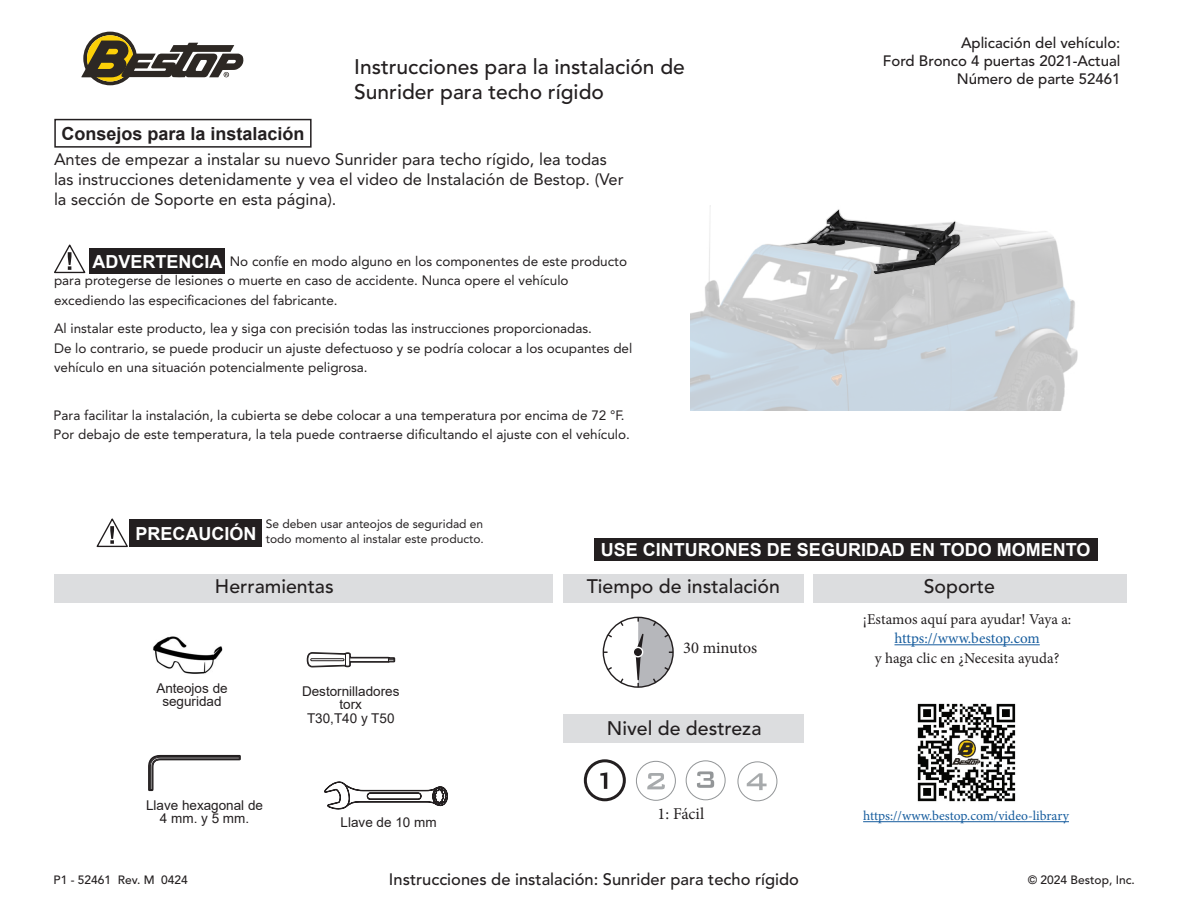
<style>
.page{position:relative;width:1188px;height:918px;background:#fff}
.page>*{position:absolute;margin:0;border:0;box-sizing:border-box;transform-origin:0 0}
.t1{font:500 21px/25.2px "Avenir LT Std";color:#231f20}
.t2{font:500 19.5px "Avenir LT Std";color:#231f20}
.t3{font:700 18px "Arial";color:#fff}
.t4{font:700 18px "Arial";color:#231f20}
.t5{font:16.5px/19.8px "Avenir LT Std";color:#231f20}
.t6{font:500 16.5px "Avenir LT Std";color:#231f20}
.t7{font:16.5px "Minion Pro";color:#231f20}
.t8{font:15px/19.5px "Minion Pro";color:#231f20;text-align:center}
.t9{font:500 15px/18px "Avenir LT Std";color:#231f20;text-align:right}
.t10{font:13.5px/19.5px "Avenir LT Std";color:#231f20}
.t11{font:13.5px/13.5px "Arial";color:#231f20;text-align:center}
.t12{font:13.5px "Minion Pro";color:#175d9e}
.t13{font:12px/14.4px "Avenir LT Std";color:#231f20}
.t14{font:500 12px "Avenir LT Std";color:#231f20}
.s1{color:#175d9e}
</style>
<div class="page">
<svg style="left:81px;top:32px;width:163px;height:53px"></svg>
<svg style="left:96px;top:518px;width:32px;height:30px"></svg>
<svg style="left:54px;top:244px;width:32px;height:30px"></svg>
<div style="left:55px;top:574px;width:498px;height:29px;background:#dcdddf"></div>
<div style="left:563px;top:714px;width:240px;height:29px;background:#dcdddf"></div>
<div style="left:563px;top:574px;width:240px;height:29px;background:#dcdddf"></div>
<div style="left:584px;top:759px;width:42px;height:42px;border:3px solid #231f20;border-radius:50%"></div>
<svg style="left:600px;top:772px;width:7px;height:17px"></svg>
<div style="left:636px;top:761px;width:40px;height:40px;border:1px solid #939698;border-radius:50%"></div>
<svg style="left:647px;top:773px;width:18px;height:16px"></svg>
<div style="left:737px;top:761px;width:40px;height:40px;border:1px solid #939698;border-radius:50%"></div>
<svg style="left:747px;top:773px;width:20px;height:17px"></svg>
<div style="left:686px;top:760px;width:40px;height:40px;border:1px solid #939698;border-radius:50%"></div>
<svg style="left:697px;top:771px;width:17px;height:17px"></svg>
<svg style="left:602px;top:616px;width:72px;height:72px"></svg>
<div style="left:633px;top:647px;width:10px;height:10px;background:#201c1d;border-radius:50%"></div>
<div style="left:633px;top:647px;width:10px;height:10px;border:1px solid #fff;border-radius:50%"></div>
<svg style="left:690px;top:205px;width:388px;height:206px"></svg>
<svg style="left:306px;top:652px;width:90px;height:15px"></svg>
<div style="left:310px;top:658px;width:34px;height:3px;border:1px solid #231f20"></div>
<div style="left:813px;top:574px;width:314px;height:29px;background:#dcdddf"></div>
<img style="left:917px;top:703px;width:99px;height:99px">
<hr style="left:895px;top:644px;width:145px;height:1px;background:#175d9e">
<hr style="left:863px;top:821px;width:206px;height:1px;background:#175d9e">
<img style="left:153px;top:636px;width:70px;height:38px">
<svg style="left:148px;top:754px;width:93px;height:38px"></svg>
<svg style="left:324px;top:782px;width:124px;height:27px"></svg>
<div style="left:594px;top:538px;width:503px;height:23px;background:#231f20"></div>
<div style="left:130px;top:519px;width:132px;height:28px;background:#231f20"></div>
<div style="left:89px;top:248px;width:136px;height:26px;background:#231f20"></div>
<div style="left:54px;top:119px;width:258px;height:29px;border:2px solid #231f20"></div>
<p class="t4" style="left:61px;top:121px;width:245px">Consejos para la instalación</p>
<h1 class="t1" style="left:354px;top:55px;width:332px">Instrucciones para la instalación de<br>Sunrider para techo rígido</h1>
<p class="t5" style="left:54px;top:150px;width:571px">Antes de empezar a instalar su nuevo Sunrider para techo rígido, lea todas las instrucciones detenidamente y vea el video de Instalación de Bestop. (Ver la sección de Soporte en esta página).</p>
<p class="t3" style="left:92px;top:249px;width:131px">ADVERTENCIA</p>
<p class="t10" style="left:54px;top:252px;width:575px;text-indent:176px">No confíe en modo alguno en los componentes de este producto para protegerse de lesiones o muerte en caso de accidente. Nunca opere el vehículo excediendo las especificaciones del fabricante.</p>
<p class="t10" style="left:54px;top:319px;width:580px">Al instalar este producto, lea y siga con precisión todas las instrucciones proporcionadas.<br>De lo contrario, se puede producir un ajuste defectuoso y se podría colocar a los ocupantes del vehículo en una situación potencialmente peligrosa.</p>
<p class="t10" style="left:54px;top:405px;width:573px">Para facilitar la instalación, la cubierta se debe colocar a una temperatura por encima de 72 °F.</p>
<p class="t10" style="left:54px;top:425px;width:578px">Por debajo de este temperatura, la tela puede contraerse dificultando el ajuste con el vehículo.</p>
<p class="t9" style="left:883px;top:34px;width:239px">Aplicación del vehículo:<br>Ford Bronco 4 puertas 2021-Actual<br>Número de parte 52461</p>
<p class="t13" style="left:266px;top:517px;width:219px">Se deben usar anteojos de seguridad en todo momento al instalar este producto.</p>
<p class="t2" style="left:215px;top:575px;width:120px">Herramientas</p>
<p class="t2" style="left:587px;top:575px;width:195px">Tiempo de instalación</p>
<p class="t3" style="left:135px;top:521px;width:122px">PRECAUCIÓN</p>
<p class="t3" style="left:601px;top:537px;width:491px">USE CINTURONES DE SEGURIDAD EN TODO MOMENTO</p>
<p class="t2" style="left:924px;top:575px;width:73px">Soporte</p>
<p class="t8" style="left:863px;top:609px;width:210px">¡Estamos aquí para ayudar! Vaya a:</p>
<p class="t8" style="left:875px;top:629px;width:186px"><span class="s1">https://www.bestop.com<br></span>y haga clic en ¿Necesita ayuda?</p>
<p class="t7" style="left:683px;top:637px;width:76px">30 minutos</p>
<p class="t11" style="left:156px;top:681px;width:73px">Anteojos de seguridad</p>
<p class="t11" style="left:302px;top:684px;width:99px">Destornilladores torx</p>
<p class="t11" style="left:307px;top:711px;width:89px">T30,T40 y T50</p>
<p class="t11" style="left:146px;top:798px;width:119px">Llave hexagonal de</p>
<p class="t11" style="left:160px;top:812px;width:91px">4 mm. y 5 mm.</p>
<p class="t11" style="left:341px;top:815px;width:98px">Llave de 10 mm</p>
<p class="t2" style="left:607px;top:717px;width:156px">Nivel de destreza</p>
<p class="t7" style="left:658px;top:803px;width:48px">1: Fácil</p>
<p class="t12" style="left:863px;top:807px;width:207px">https://www.bestop.com/video-library</p>
<p class="t14" style="left:54px;top:873px;width:136px">P1 - 52461 Rev. M 0424</p>
<p class="t6" style="left:389px;top:870px;width:412px">Instrucciones de instalación: Sunrider para techo rígido</p>
<p class="t14" style="left:1028px;top:873px;width:109px">© 2024 Bestop, Inc.</p>
</div>
